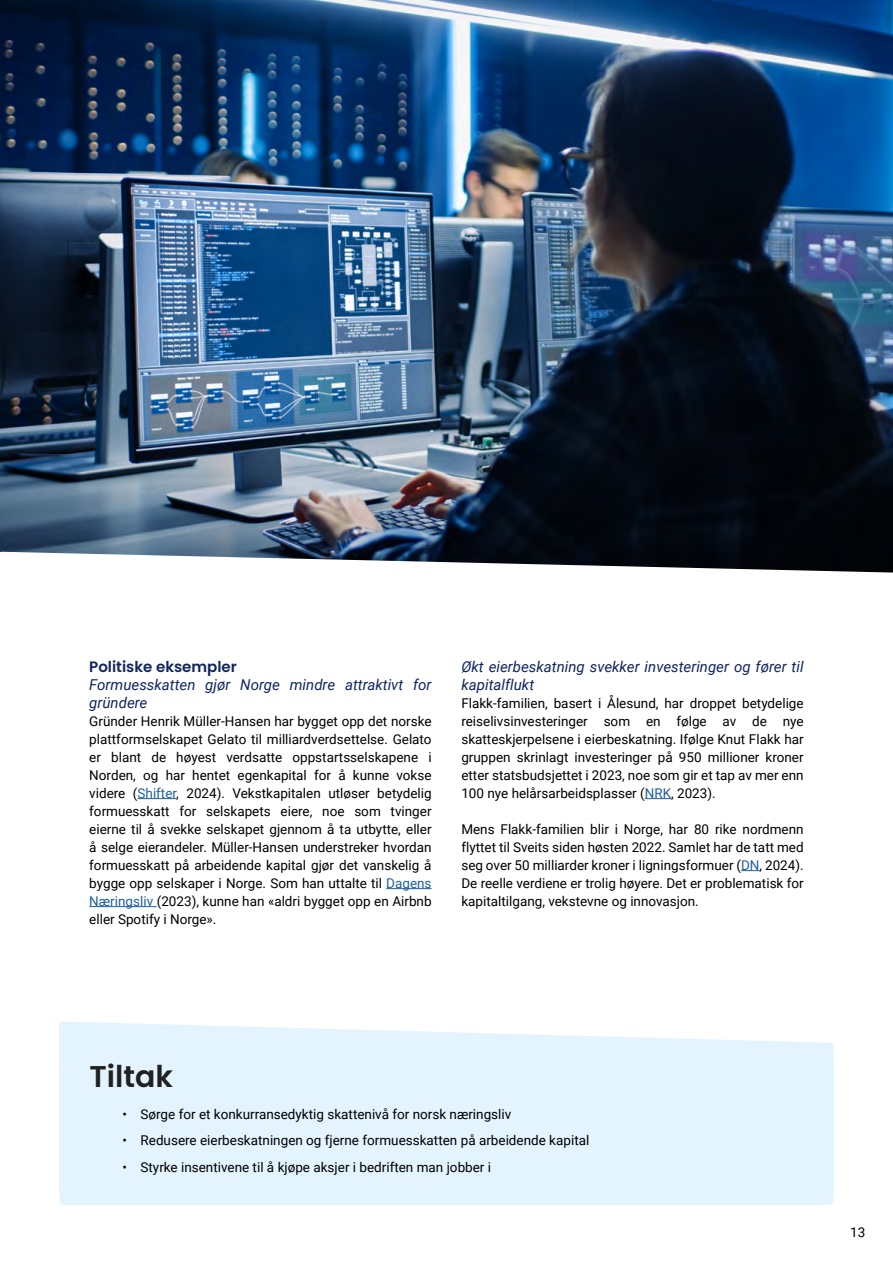
<style>
.page{position:relative;width:893px;height:1263px;background:#fff}
.page>*{position:absolute;margin:0;border:0;box-sizing:border-box;transform-origin:0 0}
.t1{font:600 30px "Poppins";color:#212121}
.t2{font:italic 15px/18px "Roboto";color:#11265f}
.t3{font:600 15px "Poppins";color:#11265f}
.t4{font:13.5px/18px "Roboto";color:#000;text-align:justify}
.s1{color:#215f9f}
</style>
<div class="page">
<img style="left:0;top:0;width:893px;height:552px">
<svg style="left:0;top:552px;width:893px;height:21px"></svg>
<svg style="left:59px;top:1021px;width:775px;height:171px;fill:#e3f4ff"></svg>
<div style="left:60px;top:1066px;width:774px;height:26px;background:#e3f4ff"></div>
<div style="left:60px;top:1092px;width:774px;height:27px;background:#e3f4ff"></div>
<div style="left:60px;top:1119px;width:774px;height:86px;background:#e3f4ff"></div>
<hr style="left:138px;top:798px;width:38px;height:1px;background:#215f9f">
<hr style="left:386px;top:888px;width:46px;height:1px;background:#215f9f">
<hr style="left:89px;top:906px;width:68px;height:1px;background:#215f9f">
<svg style="left:645px;top:798px;width:26px;height:1px"></svg>
<svg style="left:741px;top:870px;width:19px;height:1px"></svg>
<p class="t3" style="left:89px;top:658px;width:149px">Politiske eksempler</p>
<p class="t2" style="left:89px;top:675px;width:344px">Formuesskatten gjør Norge mindre attraktivt for gründere</p>
<p class="t4" style="left:89px;top:711px;width:344px">Gründer Henrik Müller-Hansen har bygget opp det norske plattformselskapet Gelato til milliardverdsettelse. Gelato er blant de høyest verdsatte oppstartsselskapene i Norden, og har hentet egenkapital for å kunne vokse videre (<span class="s1">Shifter</span>, 2024). Vekstkapitalen utløser betydelig formuesskatt for selskapets eiere, noe som tvinger eierne til å svekke selskapet gjennom å ta utbytte, eller å selge eierandeler. Müller-Hansen understreker hvordan formuesskatt på arbeidende kapital gjør det vanskelig å bygge opp selskaper i Norge. Som han uttalte til <span class="s1">Dagens Næringsliv</span> (2023), kunne han «aldri bygget opp en Airbnb eller Spotify i Norge».</p>
<p class="t2" style="left:461px;top:657px;width:344px">Økt eierbeskatning svekker investeringer og fører til kapitalflukt</p>
<p class="t4" style="left:461px;top:693px;width:344px">Flakk-familien, basert i Ålesund, har droppet betydelige reiselivsinvesteringer som en følge av de nye skatteskjerpelsene i eierbeskatning. Ifølge Knut Flakk har gruppen skrinlagt investeringer på 950 millioner kroner etter statsbudsjettet i 2023, noe som gir et tap av mer enn 100 nye helårsarbeidsplasser (<span class="s1">NRK</span>, 2023).</p>
<p class="t4" style="left:461px;top:819px;width:344px">Mens Flakk-familien blir i Norge, har 80 rike nordmenn flyttet til Sveits siden høsten 2022. Samlet har de tatt med seg over 50 milliarder kroner i ligningsformuer (<span class="s1">DN</span>, 2024).<br>De reelle verdiene er trolig høyere. Det er problematisk for kapitaltilgang, vekstevne og innovasjon.</p>
<h1 class="t1" style="left:90px;top:1059px;width:85px">Tiltak</h1>
<p class="t4" style="left:123px;top:1104px;width:390px">• Sørge for et konkurransedyktig skattenivå for norsk næringsliv</p>
<p class="t4" style="left:123px;top:1131px;width:468px">• Redusere eierbeskatningen og fjerne formuesskatten på arbeidende kapital</p>
<p class="t4" style="left:123px;top:1157px;width:370px">• Styrke insentivene til å kjøpe aksjer i bedriften man jobber i</p>
<p class="t4" style="left:850px;top:1223px;width:17px">13</p>
</div>
